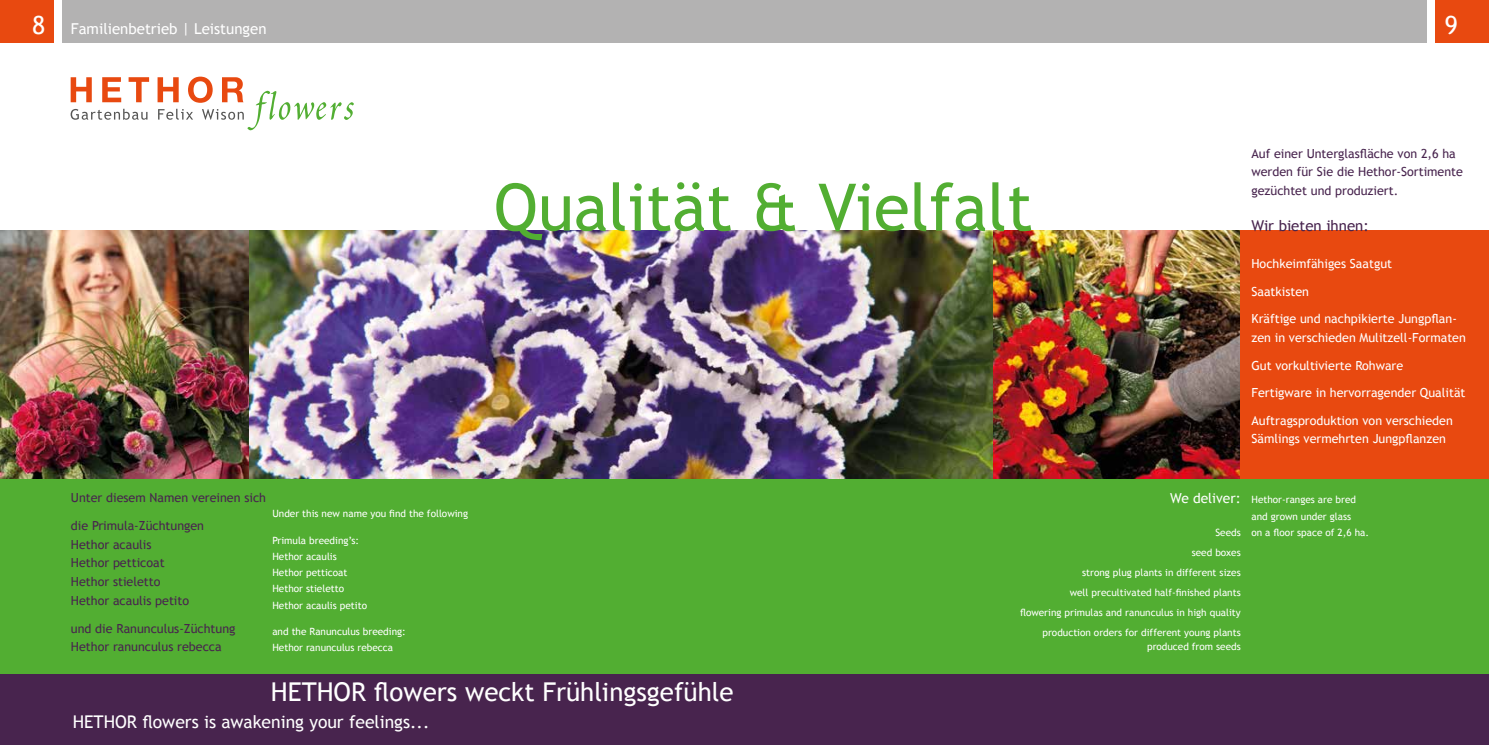
<style>
.page{position:relative;width:1489px;height:745px;background:#fff}
.page>*{position:absolute;margin:0;border:0;box-sizing:border-box;transform-origin:0 0}
.t1{font:25.88px "Trebuchet MS";color:#fff}
.t2{font:25px "Trebuchet MS";color:#fff}
.t3{font:17.5px "Trebuchet MS";color:#fff}
.t4{font:15px "Trebuchet MS";color:#fff}
.t5{font:15px "Trebuchet MS";color:#48244e}
.t6{font:13.75px "Trebuchet MS";color:#fff}
.t7{font:12.5px/18.8px "Trebuchet MS";color:#48244e}
.t8{font:12.5px/18.8px "Trebuchet MS";color:#fff}
.t9{font:10px/16.2px "Trebuchet MS";color:#fff}
.s1{font-size:25px}
.s2{font-family:"Corporate S"}
</style>
<div class="page">
<img style="left:992px;top:230px;width:248px;height:248px">
<img style="left:248px;top:230px;width:744px;height:248px">
<div style="left:1240px;top:230px;width:248px;height:255px;background:#e84910"></div>
<img style="left:0;top:230px;width:248px;height:248px">
<div style="left:0;top:478px;width:1488px;height:217px;background:#52ae32"></div>
<div style="left:0;top:673px;width:1488px;height:71px;background:#48244e"></div>
<img style="left:496px;top:182px;width:535px;height:58px">
<div style="left:62px;top:0;width:1364px;height:43px;background:#b3b2b2"></div>
<div style="left:0;top:0;width:53px;height:43px;background:#e84910"></div>
<div style="left:1435px;top:0;width:53px;height:43px;background:#e84910"></div>
<svg style="left:71px;top:77px;width:283px;height:53px"></svg>
<h3 class="t4" style="left:32px;top:20px;width:236px"><span class="s1">8</span> Familienbetrieb <span class="s2">|</span> Leistungen</h3>
<h2 class="t2" style="left:1444px;top:10px;width:15px">9</h2>
<h3 class="t4" style="left:71px;top:20px;width:264px">acau s <span class="s2">|</span> Früh, Mitt lfrüh, Finalis, Spät</h3>
<p class="t7" style="left:1251px;top:144px;width:213px">Auf einer Unterglasfläche von 2,6 ha werden für Sie die Hethor-Sortimente gezüchtet und produziert.</p>
<p class="t7" style="left:71px;top:488px;width:197px">Unter diesem Namen vereinen sich</p>
<p class="t7" style="left:71px;top:516px;width:135px">die Primula-Züchtungen<br>Hethor acaulis<br>Hethor petticoat<br>Hethor stieletto<br>Hethor acaulis petito</p>
<p class="t7" style="left:71px;top:618px;width:166px">und die Ranunculus-Züchtung<br>Hethor ranunculus rebecca</p>
<p class="t9" style="left:272px;top:505px;width:197px">Under this new name you find the following</p>
<p class="t9" style="left:272px;top:531px;width:96px">Primula breeding’s:<br>Hethor acaulis<br>Hethor petticoat<br>Hethor stieletto<br>Hethor acaulis petito</p>
<p class="t9" style="left:272px;top:623px;width:135px">and the Ranunculus breeding:<br>Hethor ranunculus rebecca</p>
<h1 class="t1" style="left:271px;top:676px;width:464px">HETHOR flowers weckt Frühlingsgefühle</h1>
<h3 class="t3" style="left:73px;top:710px;width:358px">HETHOR flowers is awakening your feelings...</h3>
<h3 class="t5" style="left:1251px;top:216px;width:119px">Wir bieten ihnen:</h3>
<p class="t8" style="left:1251px;top:254px;width:142px">Hochkeimfähiges Saatgut</p>
<p class="t8" style="left:1251px;top:282px;width:59px">Saatkisten</p>
<p class="t8" style="left:1251px;top:309px;width:216px">Kräftige und nachpikierte Jungpflan&shy;zen in verschieden Mulitzell-Formaten</p>
<p class="t8" style="left:1251px;top:356px;width:153px">Gut vorkultivierte Rohware</p>
<p class="t8" style="left:1251px;top:383px;width:215px">Fertigware in hervorragender Qualität</p>
<p class="t8" style="left:1251px;top:411px;width:203px">Auftragsproduktion von verschieden<br>Sämlings vermehrten Jungpflanzen</p>
<h3 class="t6" style="left:1170px;top:490px;width:72px">We deliver:</h3>
<p class="t9" style="left:1019px;top:522px;width:222px;line-height:20px;text-align:right">Seeds<br>seed boxes<br>strong plug plants in different sizes<br>well precultivated half-finished plants<br>flowering primulas and ranunculus in high quality production orders for different young plants</p>
<p class="t9" style="left:1146px;top:638px;width:95px">produced from seeds</p>
<p class="t9" style="left:1251px;top:491px;width:119px">Hethor-ranges are bred and grown under glass<br>on a floor space of 2,6 ha.</p>
</div>
